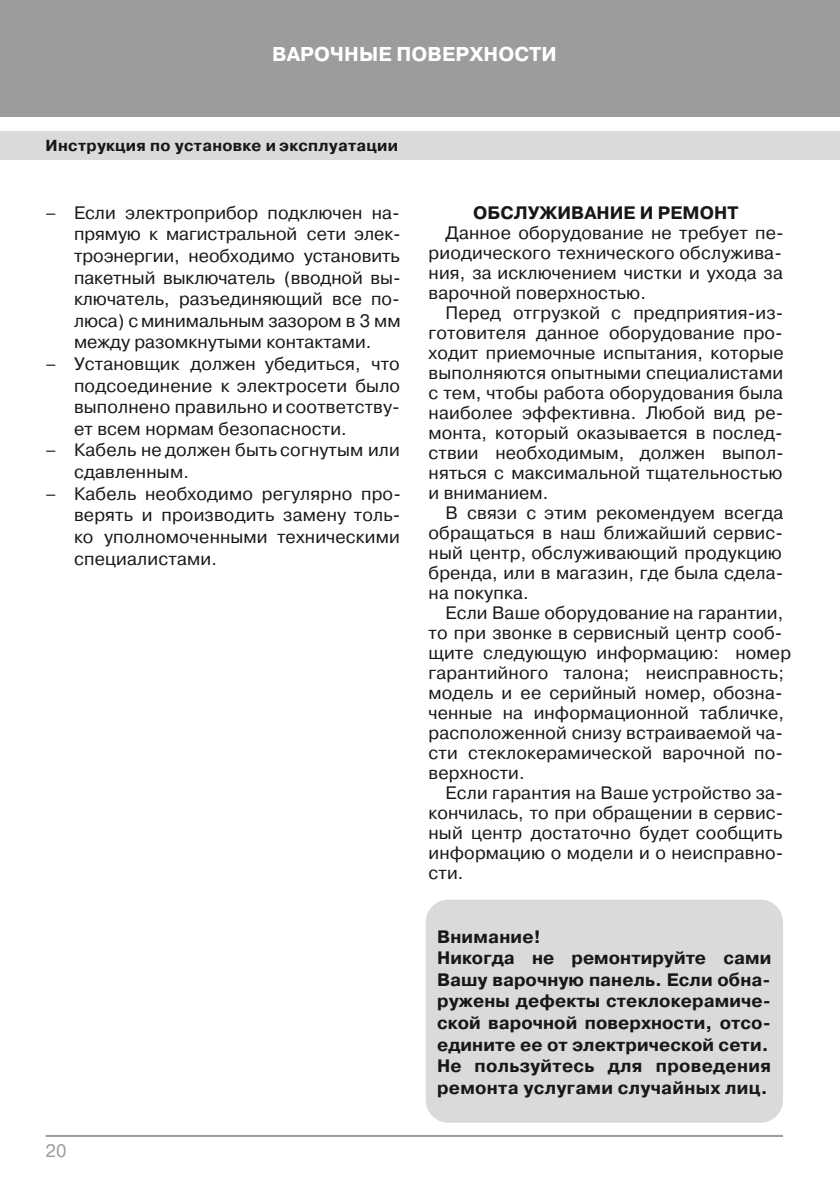
<style>
.page{position:relative;width:840px;height:1192px;background:#fff}
.page>*{position:absolute;margin:0;border:0;box-sizing:border-box;transform-origin:0 0}
.t1{font:700 20px "Pragmatica C";letter-spacing:.005em;color:#fff}
.t2{font:18px/20px "Pragmatica C";letter-spacing:.01em;color:#181715;text-align:justify}
.t3{font:700 18px/21.6px "Pragmatica C";letter-spacing:.005em;color:#181715}
.t4{font:18px "Pragmatica C";color:#9b9c9c}
.t5{font:700 16px "Pragmatica C";letter-spacing:.015em;color:#181715}
</style>
<div class="page">
<div style="left:0;top:0;width:839px;height:117px;background:#9b9c9c"></div>
<div style="left:0;top:131px;width:839px;height:28px;background:#d9dada"></div>
<hr style="left:46px;top:1134px;width:737px;height:2px;background:#9b9c9c">
<div style="left:425px;top:899px;width:358px;height:223px;background:#d9dada;border-radius:23px"></div>
<p class="t1" style="left:272px;top:46px;width:286px">ВАРОЧНЫЕ ПОВЕРХНОСТИ</p>
<p class="t5" style="left:46px;top:139px;width:354px">Инструкция по установке и эксплуатации</p>
<p class="t2" style="left:74px;top:203px;width:328px;line-height:21.6px;text-indent:-28px">– Если электроприбор подключен на&shy;прямую к магистральной сети элек&shy;троэнергии, необходимо установить пакетный выключатель (вводной вы&shy;ключатель, разъединяющий все по&shy;люса) с минимальным зазором в 3 мм между разомкнутыми контактами.</p>
<p class="t2" style="left:74px;top:354px;width:328px;line-height:21.6px;text-indent:-28px">– Установщик должен убедиться, что подсоединение к электросети было выполнено правильно и соответству&shy;ет всем нормам безопасности.</p>
<p class="t2" style="left:74px;top:440px;width:327px;line-height:21.6px;text-indent:-28px">– Кабель не должен быть согнутым или сдавленным.</p>
<p class="t2" style="left:74px;top:484px;width:328px;line-height:21.6px;text-indent:-28px">– Кабель необходимо регулярно про&shy;верять и производить замену толь&shy;ко уполномоченными техническими специалистами.</p>
<p class="t4" style="left:46px;top:1143px;width:23px">20</p>
<p class="t3" style="left:473px;top:203px;width:267px">ОБСЛУЖИВАНИЕ И РЕМОНТ</p>
<p class="t2" style="left:428px;top:224px;width:357px;text-indent:17px">Данное оборудование не требует пе&shy;риодического технического обслужива&shy;ния, за исключением чистки и ухода за варочной поверхностью.</p>
<p class="t2" style="left:428px;top:304px;width:357px;text-indent:17px">Перед отгрузкой с предприятия-из&shy;готовителя данное оборудование про&shy;ходит приемочные испытания, которые выполняются опытными специалистами с тем, чтобы работа оборудования была наиболее эффективна. Любой вид ре&shy;монта, который оказывается в послед&shy;ствии необходимым, должен выпол&shy;няться с максимальной тщательностью и вниманием.</p>
<p class="t2" style="left:428px;top:504px;width:356px;text-indent:17px">В связи с этим рекомендуем всегда обращаться в наш ближайший сервис&shy;ный центр, обслуживающий продукцию бренда, или в магазин, где была сдела&shy;на покупка.</p>
<p class="t2" style="left:428px;top:604px;width:364px;text-align:left;text-indent:17px">Если Ваше оборудование на гарантии, то при звонке в сервисный центр сооб&shy;щите следующую информацию: номер гарантийного талона; неисправность; модель и ее серийный номер, обозна&shy;ченные на информационной табличке, расположенной снизу встраиваемой ча&shy;сти стеклокерамической варочной по&shy;верхности.</p>
<p class="t2" style="left:428px;top:784px;width:356px;text-indent:17px">Если гарантия на Ваше устройство за&shy;кончилась, то при обращении в сервис&shy;ный центр достаточно будет сообщить информацию о модели и о неисправно&shy;сти.</p>
<p class="t3" style="left:437px;top:926px;width:336px">Внимание!<br>Никогда не ремонтируйте сами<br>Вашу варочную панель. Если обна&shy;ружены дефекты стеклокерамиче&shy;ской варочной поверхности, отсо&shy;едините ее от электрической сети.<br>Не пользуйтесь для проведения ремонта услугами случайных лиц.</p>
</div>
